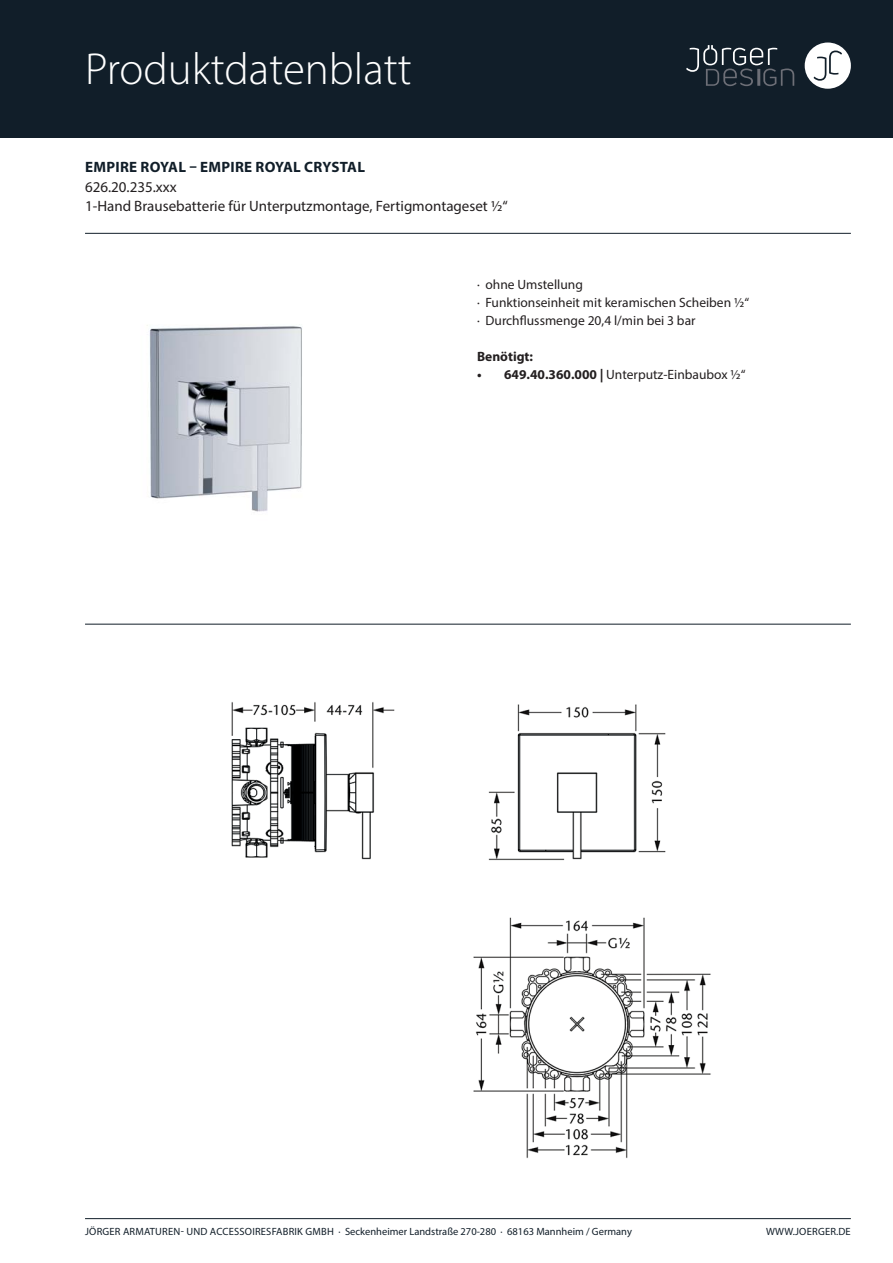
<style>
.page{position:relative;width:893px;height:1263px;background:#fff}
.page>*{position:absolute;margin:0;border:0;box-sizing:border-box;transform-origin:0 0}
.t1{font:300 45px "Myriad Pro";color:#fff}
.t2{font:15px "Myriad Pro";color:#231f20}
.t3{font:700 15px "Myriad Pro";letter-spacing:.02em;color:#111e29}
.t4{font:13.5px/18px "Myriad Pro";color:#231f20}
.t5{font:700 13.5px "Myriad Pro";color:#231f20}
.t6{font:10.5px "Myriad Pro";letter-spacing:.005em;color:#111e29}
.s1{font-weight:700}
</style>
<div class="page">
<div style="left:0;top:0;width:893px;height:138px;background:#111e29"></div>
<div style="left:805px;top:43px;width:46px;height:46px;background:#fff;border-radius:50%"></div>
<svg style="left:814px;top:51px;width:28px;height:30px"></svg>
<svg style="left:686px;top:45px;width:108px;height:41px"></svg>
<hr style="left:85px;top:1218px;width:766px;height:1px;background:#111e29">
<hr style="left:85px;top:233px;width:766px;height:1px;background:#111e29">
<hr style="left:85px;top:624px;width:766px;height:1px;background:#111e29">
<img style="left:147px;top:325px;width:155px;height:187px">
<img style="left:231px;top:702px;width:480px;height:456px">
<h1 class="t1" style="left:85px;top:52px;width:328px">Produktdatenblatt</h1>
<p class="t3" style="left:85px;top:161px;width:281px">EMPIRE ROYAL – EMPIRE ROYAL CRYSTAL</p>
<p class="t2" style="left:85px;top:200px;width:424px">1-Hand Brausebatterie für Unterputzmontage, Fertigmontageset ½“</p>
<p class="t2" style="left:85px;top:181px;width:93px">626.20.235.xxx</p>
<p class="t4" style="left:477px;top:277px;width:274px">· ohne Umstellung<br>· Funktionseinheit mit keramischen Scheiben ½“ · Durchflussmenge 20,4 l/min bei 3 bar</p>
<p class="t5" style="left:477px;top:351px;width:58px">Benötigt:</p>
<p class="t4" style="left:477px;top:367px;width:270px"><span class="s1">• 649.40.360.000 |</span> Unterputz-Einbaubox ½“</p>
<p class="t6" style="left:85px;top:1228px;width:548px">JÖRGER ARMATUREN- UND ACCESSOIRESFABRIK GMBH · Seckenheimer Landstraße 270-280 · 68163 Mannheim / Germany</p>
<p class="t6" style="left:766px;top:1228px;width:86px">WWW.JOERGER.DE</p>
</div>
